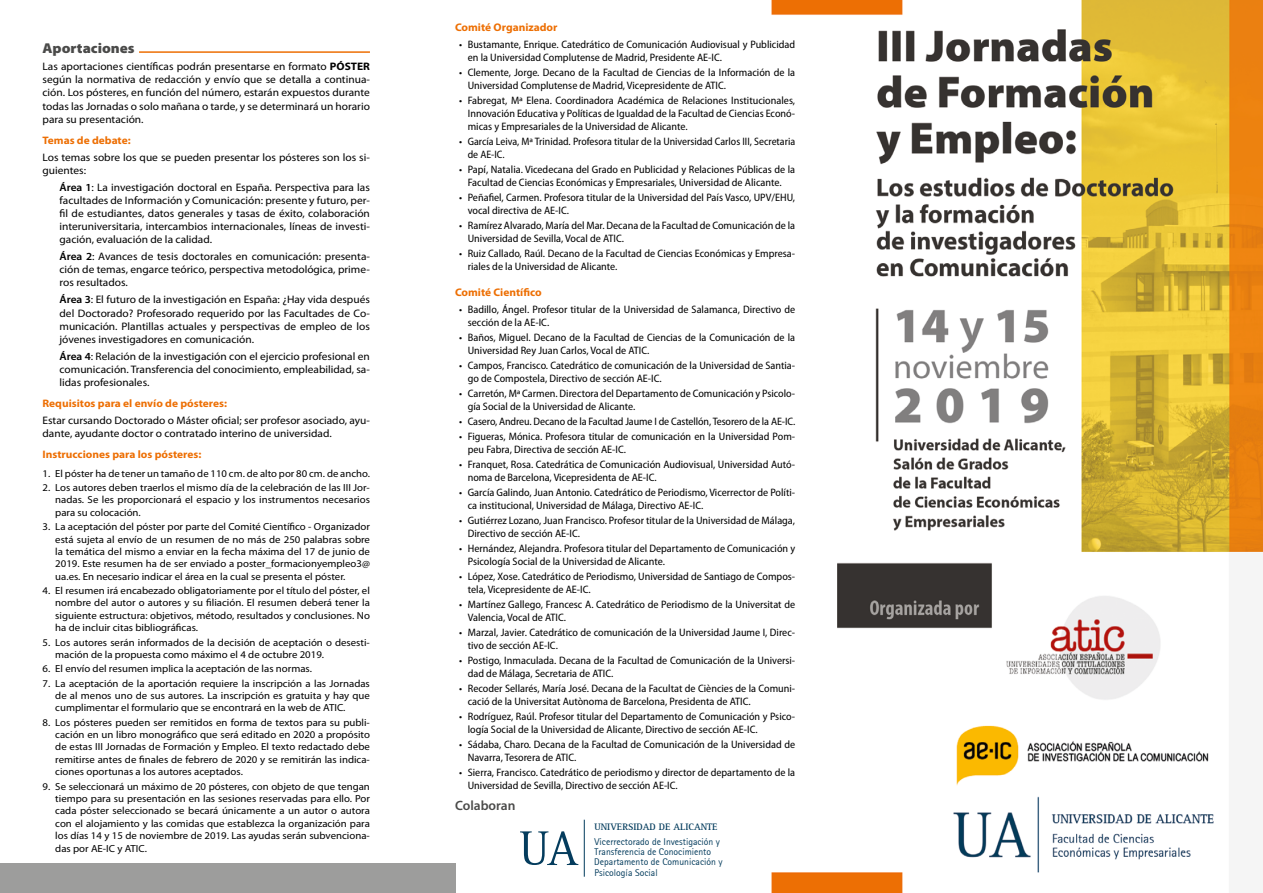
<style>
.page{position:relative;width:1263px;height:893px;background:#fff}
.page>*{position:absolute;margin:0;border:0;box-sizing:border-box;transform-origin:0 0}
.t1{font:900 14.25px "Myriad Pro";color:#4a4a49;scale:1.05 1}
.t2{font:600 13.5px "Myriad Pro";color:#4a4a49}
.t3{font:700 11.1px "Myriad Pro";color:#ed6f04}
.t4{font:semi-condensed 10.8px/12.9px "Myriad Pro";color:#000}
.t5{font:10.8px/13px "Myriad Pro";color:#000;text-align:justify;scale:1.05 1}
.t6{font:700 10.8px "Myriad Pro";color:#ed6f04;scale:1.05 1}
.t7{font:10.35px/12.3px "Myriad Pro";color:#000;text-align:justify;scale:1.05 1}
.t8{font:9.6px/10.5px "Libre Sans Serif S Si";color:#043c5d}
.t9{font:700 9.6px "Libre Serif S Si";color:#043c5d}
.s1{font-weight:700}
.s2{font-weight:600}
</style>
<div class="page">
<img style="left:455px;top:0;width:808px;height:893px">
<hr style="left:139px;top:51px;width:231px;height:2px;background:#ed6f04">
<div style="left:0;top:863px;width:455px;height:30px;background:#9d9d9c"></div>
<svg style="left:520px;top:831px;width:58px;height:34px"></svg>
<hr style="left:584px;top:820px;width:1px;height:57px;background:#003b5c">
<h1 class="t1" style="left:43px;top:39px;width:89px">Aportaciones</h1>
<p class="t5" style="left:43px;top:60px;width:313px">Las aportaciones científicas podrán presentarse en formato <span class="s1">PÓSTER </span>según la normativa de redacción y envío que se detalla a continua&shy;ción. Los pósteres, en función del número, estarán expuestos durante todas las Jornadas o solo mañana o tarde, y se determinará un horario para su presentación.</p>
<p class="t6" style="left:43px;top:133px;width:86px">Temas de debate:</p>
<p class="t5" style="left:43px;top:150px;width:313px">Los temas sobre los que se pueden presentar los pósteres son los si&shy;guientes:</p>
<p class="t5" style="left:60px;top:181px;width:297px"><span class="s2">Área 1</span>: La investigación doctoral en España. Perspectiva para las facultades de Información y Comunicación: presente y futuro, per&shy;fil de estudiantes, datos generales y tasas de éxito, colaboración interuniversitaria, intercambios internacionales, líneas de investi&shy;gación, evaluación de la calidad.</p>
<p class="t5" style="left:60px;top:250px;width:297px"><span class="s2">Área 2</span>: Avances de tesis doctorales en comunicación: presenta&shy;ción de temas, engarce teórico, perspectiva metodológica, prime&shy;ros resultados.</p>
<p class="t5" style="left:60px;top:293px;width:297px"><span class="s2">Área 3</span>: El futuro de la investigación en España: ¿Hay vida después del Doctorado? Profesorado requerido por las Facultades de Co&shy;municación. Plantillas actuales y perspectivas de empleo de los jóvenes investigadores en comunicación.</p>
<p class="t5" style="left:60px;top:349px;width:297px"><span class="s2">Área 4</span>: Relación de la investigación con el ejercicio profesional en comunicación. Transferencia del conocimiento, empleabilidad, sa&shy;lidas profesionales.</p>
<p class="t6" style="left:43px;top:396px;width:177px">Requisitos para el envío de pósteres:</p>
<p class="t5" style="left:43px;top:414px;width:313px">Estar cursando Doctorado o Máster oficial; ser profesor asociado, ayu&shy;dante, ayudante doctor o contratado interino de universidad.</p>
<p class="t6" style="left:43px;top:448px;width:153px">Instrucciones para los pósteres:</p>
<p class="t7" style="left:43px;top:467px;width:313px">1. El póster ha de tener un tamaño de 110 cm. de alto por 80 cm. de ancho.</p>
<p class="t7" style="left:55px;top:481px;width:301px;text-indent:-13px">2. Los autores deben traerlos el mismo día de la celebración de las III Jor&shy;nadas. Se les proporcionará el espacio y los instrumentos necesarios para su colocación.</p>
<p class="t7" style="left:55px;top:520px;width:301px;text-indent:-13px">3. La aceptación del póster por parte del Comité Científico - Organizador está sujeta al envío de un resumen de no más de 250 palabras sobre la temática del mismo a enviar en la fecha máxima del 17 de junio de 2019. Este resumen ha de ser enviado a poster_formacionyempleo3@ ua.es. En necesario indicar el área en la cual se presenta el póster.</p>
<p class="t7" style="left:55px;top:584px;width:301px;text-indent:-13px">4. El resumen irá encabezado obligatoriamente por el título del póster, el nombre del autor o autores y su filiación. El resumen deberá tener la siguiente estructura: objetivos, método, resultados y conclusiones. No ha de incluir citas bibliográficas.</p>
<p class="t7" style="left:55px;top:636px;width:301px;text-indent:-13px">5. Los autores serán informados de la decisión de aceptación o desesti&shy;mación de la propuesta como máximo el 4 de octubre 2019.</p>
<p class="t7" style="left:43px;top:662px;width:258px">6. El envío del resumen implica la aceptación de las normas.</p>
<p class="t7" style="left:55px;top:677px;width:301px;text-indent:-13px">7. La aceptación de la aportación requiere la inscripción a las Jornadas de al menos uno de sus autores. La inscripción es gratuita y hay que cumplimentar el formulario que se encontrará en la web de ATIC.</p>
<p class="t7" style="left:55px;top:716px;width:301px;text-indent:-13px">8. Los pósteres pueden ser remitidos en forma de textos para su publi&shy;cación en un libro monográfico que será editado en 2020 a propósito de estas III Jornadas de Formación y Empleo. El texto redactado debe remitirse antes de finales de febrero de 2020 y se remitirán las indica&shy;ciones oportunas a los autores aceptados.</p>
<p class="t7" style="left:55px;top:780px;width:301px;text-indent:-13px">9. Se seleccionará un máximo de 20 pósteres, con objeto de que tengan tiempo para su presentación en las sesiones reservadas para ello. Por cada póster seleccionado se becará únicamente a un autor o autora con el alojamiento y las comidas que establezca la organización para los días 14 y 15 de noviembre de 2019. Las ayudas serán subvenciona&shy;das por AE-IC y ATIC.</p>
<p class="t3" style="left:455px;top:20px;width:104px">Comité Organizador</p>
<p class="t4" style="left:468px;top:38px;width:329px;text-indent:-9px">• Bustamante, Enrique. Catedrático de Comunicación Audiovisual y Publicidad en la Universidad Complutense de Madrid, Presidente AE-IC.</p>
<p class="t4" style="left:468px;top:66px;width:329px;text-indent:-9px">• Clemente, Jorge. Decano de la Facultad de Ciencias de la Información de la<br>Universidad Complutense de Madrid, Vicepresidente de ATIC.</p>
<p class="t4" style="left:468px;top:94px;width:329px;text-align:justify;text-indent:-9px">• Fabregat, Mª Elena. Coordinadora Académica de Relaciones Institucionales, Innovación Educativa y Políticas de Igualdad de la Facultad de Ciencias Econó&shy;micas y Empresariales de la Universidad de Alicante.</p>
<p class="t4" style="left:468px;top:135px;width:329px;text-indent:-9px">• García Leiva, Mª Trinidad. Profesora titular de la Universidad Carlos III, Secretaria de AE-IC.</p>
<p class="t4" style="left:459px;top:163px;width:337px;text-align:center">• Papí, Natalia. Vicedecana del Grado en Publicidad y Relaciones Públicas de la<br>Facultad de Ciencias Económicas y Empresariales, Universidad de Alicante.</p>
<p class="t4" style="left:468px;top:191px;width:329px;text-indent:-9px">• Peñafiel, Carmen. Profesora titular de la Universidad del País Vasco, UPV/EHU, vocal directiva de AE-IC.</p>
<p class="t4" style="left:468px;top:219px;width:329px;text-indent:-9px">• Ramírez Alvarado, María del Mar. Decana de la Facultad de Comunicación de la<br>Universidad de Sevilla, Vocal de ATIC.</p>
<p class="t4" style="left:468px;top:247px;width:329px;text-indent:-9px">• Ruiz Callado, Raúl. Decano de la Facultad de Ciencias Económicas y Empresa&shy;riales de la Universidad de Alicante.</p>
<p class="t3" style="left:455px;top:285px;width:88px">Comité Científico</p>
<p class="t4" style="left:468px;top:303px;width:329px;text-indent:-9px">• Badillo, Ángel. Profesor titular de la Universidad de Salamanca, Directivo de sección de la AE-IC.</p>
<p class="t4" style="left:468px;top:331px;width:329px;text-indent:-9px">• Baños, Miguel. Decano de la Facultad de Ciencias de la Comunicación de la<br>Universidad Rey Juan Carlos, Vocal de ATIC.</p>
<p class="t4" style="left:468px;top:359px;width:329px;text-indent:-9px">• Campos, Francisco. Catedrático de comunicación de la Universidad de Santia&shy;go de Compostela, Directivo de sección AE-IC.</p>
<p class="t4" style="left:468px;top:387px;width:329px;text-indent:-9px">• Carretón, Mª Carmen. Directora del Departamento de Comunicación y Psicolo&shy;gía Social de la Universidad de Alicante.</p>
<p class="t4" style="left:459px;top:415px;width:337px">• Casero, Andreu. Decano de la Facultad Jaume I de Castellón, Tesorero de la AE-IC.</p>
<p class="t4" style="left:468px;top:430px;width:329px;text-indent:-9px">• Figueras, Mónica. Profesora titular de comunicación en la Universidad Pom&shy;peu Fabra, Directiva de sección AE-IC.</p>
<p class="t4" style="left:468px;top:458px;width:329px;text-indent:-9px">• Franquet, Rosa. Catedrática de Comunicación Audiovisual, Universidad Autó&shy;noma de Barcelona, Vicepresidenta de AE-IC.</p>
<p class="t4" style="left:468px;top:486px;width:329px;text-indent:-9px">• García Galindo, Juan Antonio. Catedrático de Periodismo, Vicerrector de Políti&shy;ca institucional, Universidad de Málaga, Directivo AE-IC.</p>
<p class="t4" style="left:468px;top:514px;width:329px;text-indent:-9px">• Gutiérrez Lozano, Juan Francisco. Profesor titular de la Universidad de Málaga,<br>Directivo de sección AE-IC.</p>
<p class="t4" style="left:468px;top:542px;width:329px;text-indent:-9px">• Hernández, Alejandra. Profesora titular del Departamento de Comunicación y<br>Psicología Social de la Universidad de Alicante.</p>
<p class="t4" style="left:468px;top:570px;width:329px;text-indent:-9px">• López, Xose. Catedrático de Periodismo, Universidad de Santiago de Compos&shy;tela, Vicepresidente de AE-IC.</p>
<p class="t4" style="left:468px;top:598px;width:329px;text-indent:-9px">• Martínez Gallego, Francesc A. Catedrático de Periodismo de la Universitat de<br>Valencia, Vocal de ATIC.</p>
<p class="t4" style="left:468px;top:626px;width:329px;text-indent:-9px">• Marzal, Javier. Catedrático de comunicación de la Universidad Jaume I, Direc&shy;tivo de sección AE-IC.</p>
<p class="t4" style="left:468px;top:654px;width:329px;text-indent:-9px">• Postigo, Inmaculada. Decana de la Facultad de Comunicación de la Universi&shy;dad de Málaga, Secretaria de ATIC.</p>
<p class="t4" style="left:468px;top:682px;width:329px;text-indent:-9px">• Recoder Sellarés, María José. Decana de la Facultat de Ciències de la Comuni&shy;cació de la Universitat Autònoma de Barcelona, Presidenta de ATIC.</p>
<p class="t4" style="left:468px;top:710px;width:329px;text-indent:-9px">• Rodríguez, Raúl. Profesor titular del Departamento de Comunicación y Psico&shy;logía Social de la Universidad de Alicante, Directivo de sección AE-IC.</p>
<p class="t4" style="left:468px;top:738px;width:329px;text-indent:-9px">• Sádaba, Charo. Decana de la Facultad de Comunicación de la Universidad de<br>Navarra, Tesorera de ATIC.</p>
<p class="t4" style="left:468px;top:765px;width:329px;line-height:13.4px;text-indent:-9px">• Sierra, Francisco. Catedrático de periodismo y director de departamento de la<br>Universidad de Sevilla, Directivo de sección AE-IC.</p>
<p class="t2" style="left:455px;top:797px;width:62px">Colaboran</p>
<p class="t8" style="left:595px;top:836px;width:127px">Vicerrectorado de Investigación y<br>Transferencia de Conocimiento</p>
<p class="t8" style="left:595px;top:867px;width:65px">Psicología Social</p>
<p class="t9" style="left:595px;top:821px;width:124px">UNIVERSIDAD DE ALICANTE</p>
<p class="t8" style="left:594px;top:857px;width:130px">Departamento de Comunicación y</p>
</div>
